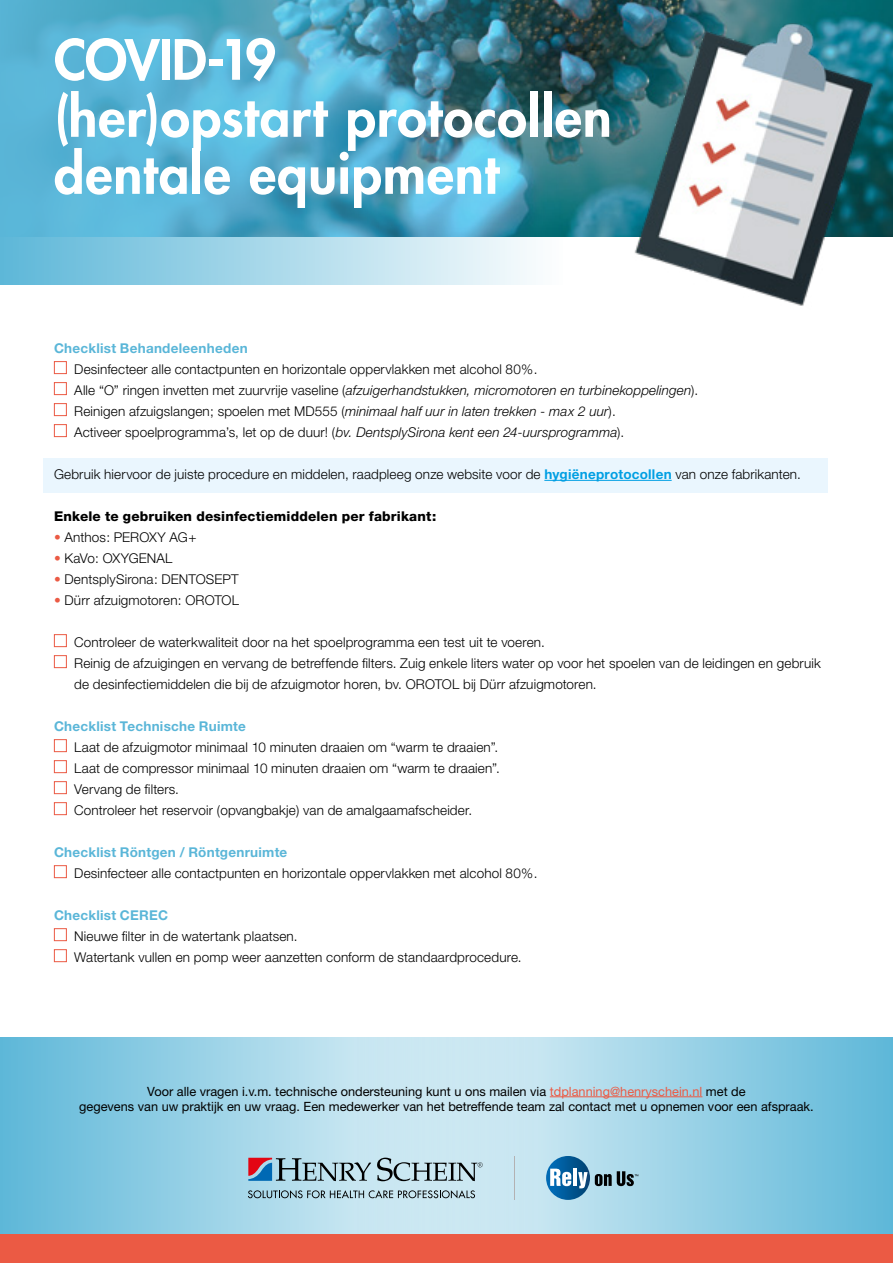
<style>
.page{position:relative;width:893px;height:1263px;background:#fff}
.page>*{position:absolute;margin:0;border:0;box-sizing:border-box;transform-origin:0 0}
.t1{font:800 54px/57px "Futura Std";letter-spacing:.015em;color:#fff}
.t2{font:300 13.5px/21px "Helvetica Neue";letter-spacing:.01em;color:#000}
.t3{font:700 13.5px "Helvetica Neue";letter-spacing:.02em;color:#5ab6d8}
.t4{font:800 13.5px "Helvetica Neue";letter-spacing:.015em;color:#000}
.t5{font:12.75px/15px "Helvetica Neue";color:#000;text-align:center}
.s1{font-style:italic}
.s2{font-weight:700;color:#009fe3}
.s3{color:#eb5a44}
</style>
<div class="page">
<div style="left:43px;top:459px;width:784px;height:34px;background:#eaf6fe"></div>
<svg style="left:0;top:1037px;width:357px;height:197px;background:#90cde4"></svg>
<svg style="left:357px;top:1037px;width:536px;height:197px;background:#a3d6e8"></svg>
<img style="left:563px;top:0;width:21px;height:236px">
<div style="left:0;top:1234px;width:893px;height:29px;background:#eb5a44"></div>
<svg style="left:0;top:0;width:563px;height:285px;background:#5daac5"></svg>
<img style="left:584px;top:0;width:309px;height:306px">
<hr style="left:550px;top:1096px;width:152px;height:1px;background:#eb5a44">
<hr style="left:544px;top:480px;width:128px;height:1px;background:#009fe3">
<div style="left:54px;top:361px;width:13px;height:13px;border:1px solid #eb5a44"></div>
<div style="left:54px;top:382px;width:13px;height:13px;border:1px solid #eb5a44"></div>
<div style="left:54px;top:403px;width:13px;height:13px;border:1px solid #eb5a44"></div>
<div style="left:54px;top:424px;width:13px;height:13px;border:1px solid #eb5a44"></div>
<div style="left:54px;top:634px;width:13px;height:13px;border:1px solid #eb5a44"></div>
<div style="left:54px;top:655px;width:13px;height:13px;border:1px solid #eb5a44"></div>
<div style="left:54px;top:739px;width:13px;height:13px;border:1px solid #eb5a44"></div>
<div style="left:54px;top:760px;width:13px;height:13px;border:1px solid #eb5a44"></div>
<div style="left:54px;top:781px;width:13px;height:13px;border:1px solid #eb5a44"></div>
<div style="left:54px;top:802px;width:13px;height:13px;border:1px solid #eb5a44"></div>
<div style="left:54px;top:865px;width:13px;height:13px;border:1px solid #eb5a44"></div>
<div style="left:54px;top:928px;width:13px;height:13px;border:1px solid #eb5a44"></div>
<div style="left:54px;top:949px;width:13px;height:13px;border:1px solid #eb5a44"></div>
<svg style="left:248px;top:1190px;width:227px;height:8px;background:#8aa2ab"></svg>
<svg style="left:248px;top:1158px;width:123px;height:23px;background:#8a9aaa"></svg>
<svg style="left:377px;top:1158px;width:106px;height:23px;background:#9bb1b9"></svg>
<hr style="left:514px;top:1156px;width:1px;height:44px;background:#b3b2b2">
<svg style="left:546px;top:1156px;width:44px;height:44px"></svg>
<svg style="left:550px;top:1169px;width:21px;height:17px"></svg>
<hr style="left:573px;top:1169px;width:4px;height:17px;background:#fff">
<svg style="left:578px;top:1172px;width:10px;height:16px"></svg>
<svg style="left:595px;top:1171px;width:43px;height:15px"></svg>
<h1 class="t1" style="left:54px;top:31px;width:559px">COVID-19<br>(her)opstart protocollen dentale equipment</h1>
<p class="t3" style="left:54px;top:340px;width:195px">Checklist Behandeleenheden</p>
<p class="t2" style="left:74px;top:358px;width:625px">Desinfecteer alle contactpunten en horizontale oppervlakken met alcohol 80%.<br>Alle “O” ringen invetten met zuurvrije vaseline (<span class="s1">afzuigerhandstukken, micromotoren en turbinekoppelingen</span>).<br>Reinigen afzuigslangen; spoelen met MD555 (<span class="s1">minimaal half uur in laten trekken - max 2 uur</span>).<br>Activeer spoelprogramma’s, let op de duur! (<span class="s1">bv. DentsplySirona kent een 24-uursprogramma</span>).</p>
<p class="t2" style="left:54px;top:463px;width:748px">Gebruik hiervoor de juiste procedure en middelen, raadpleeg onze website voor de <span class="s2">hygiëneprotocollen</span> van onze fabrikanten.</p>
<p class="t4" style="left:54px;top:508px;width:384px">Enkele te gebruiken desinfectiemiddelen per fabrikant:</p>
<p class="t2" style="left:54px;top:526px;width:144px"><span class="s3">•</span> Anthos: PEROXY AG+</p>
<p class="t2" style="left:54px;top:547px;width:120px"><span class="s3">•</span> KaVo: OXYGENAL</p>
<p class="t2" style="left:54px;top:568px;width:186px"><span class="s3">•</span> DentsplySirona: DENTOSEPT</p>
<p class="t2" style="left:54px;top:589px;width:187px"><span class="s3">•</span> Dürr afzuigmotoren: OROTOL</p>
<p class="t2" style="left:74px;top:631px;width:748px">Controleer de waterkwaliteit door na het spoelprogramma een test uit te voeren.<br>Reinig de afzuigingen en vervang de betreffende filters. Zuig enkele liters water op voor het spoelen van de leidingen en gebruik de desinfectiemiddelen die bij de afzuigmotor horen, bv. OROTOL bij Dürr afzuigmotoren.</p>
<p class="t3" style="left:54px;top:718px;width:193px">Checklist Technische Ruimte</p>
<p class="t2" style="left:74px;top:736px;width:427px">Laat de afzuigmotor minimaal 10 minuten draaien om “warm te draaien”.<br>Laat de compressor minimaal 10 minuten draaien om “warm te draaien”.<br>Vervang de filters.<br>Controleer het reservoir (opvangbakje) van de amalgaamafscheider.</p>
<p class="t3" style="left:54px;top:844px;width:235px">Checklist Röntgen / Röntgenruimte</p>
<p class="t2" style="left:74px;top:862px;width:465px">Desinfecteer alle contactpunten en horizontale oppervlakken met alcohol 80%.</p>
<p class="t3" style="left:54px;top:907px;width:116px">Checklist CEREC</p>
<p class="t2" style="left:74px;top:925px;width:449px">Nieuwe filter in de watertank plaatsen.<br>Watertank vullen en pomp weer aanzetten conform de standaardprocedure.</p>
<p class="t5" style="left:79px;top:1083px;width:736px">Voor alle vragen i.v.m. technische ondersteuning kunt u ons mailen via <span class="s3">tdplanning@henryschein.nl</span> met de<br>gegevens van uw praktijk en uw vraag. Een medewerker van het betreffende team zal contact met u opnemen voor een afspraak.</p>
</div>
